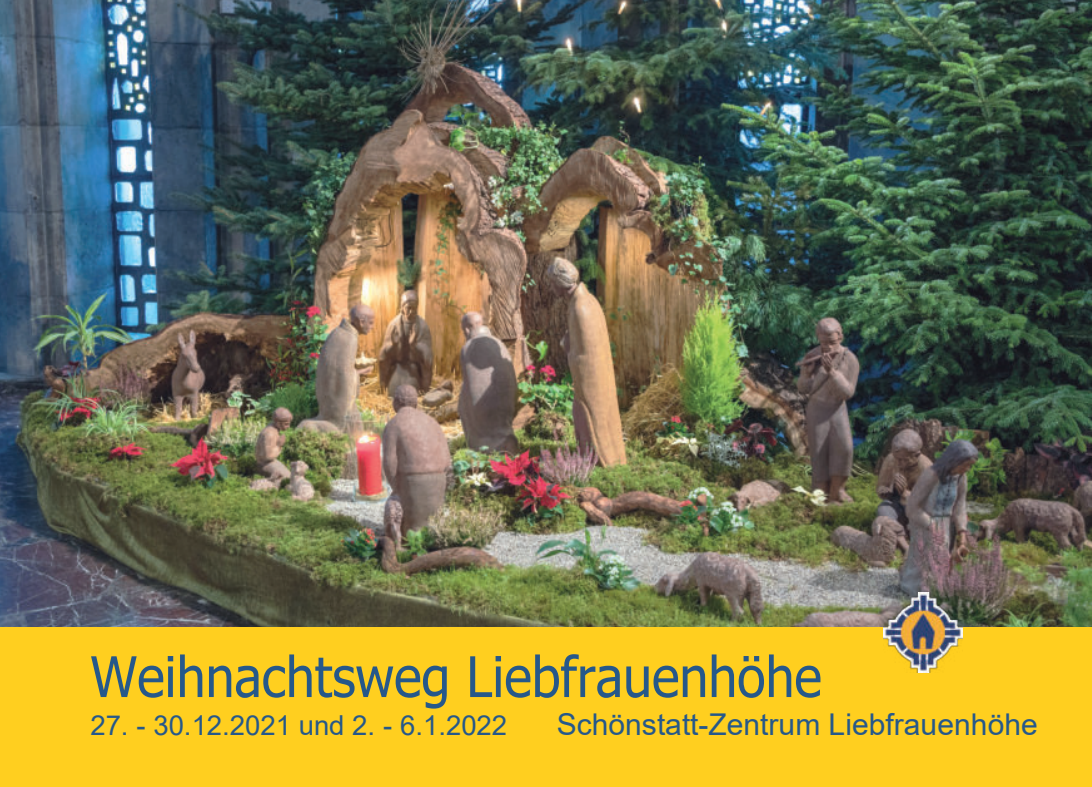
<style>
.page{position:relative;width:1092px;height:787px;background:#fff}
.page>*{position:absolute;margin:0;border:0;box-sizing:border-box;transform-origin:0 0}
.t1{font:56px "Tahoma";color:#26588a;scale:.93 1}
.t2{font:30px "Arial";color:#26588a}
.t3{font:27.5px "Arial";color:#26588a}
</style>
<div class="page">
<img style="left:0;top:0;width:1091px;height:627px">
<div style="left:0;top:627px;width:1091px;height:160px;background:#ffcf1f"></div>
<img style="left:883px;top:592px;width:78px;height:80px">
<h1 class="t1" style="left:90px;top:639px;width:787px">Weihnachtsweg Liebfrauenhöhe</h1>
<p class="t3" style="left:90px;top:706px;width:418px">27. - 30.12.2021 und 2. - 6.1.2022</p>
<p class="t2" style="left:556px;top:703px;width:482px">Schönstatt-Zentrum Liebfrauenhöhe</p>
</div>
